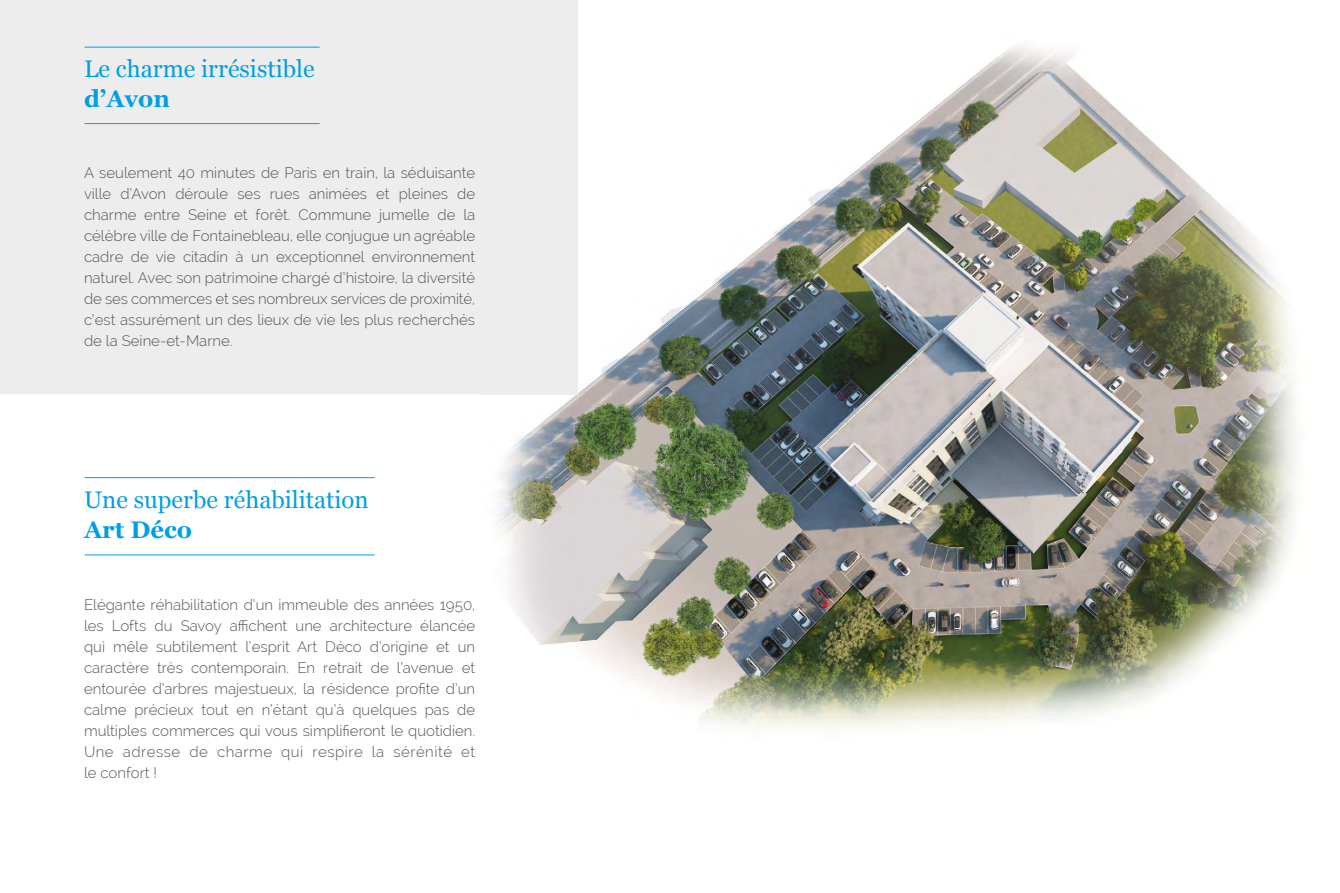
<style>
.page{position:relative;width:1340px;height:893px;background:#fff}
.page>*{position:absolute;margin:0;border:0;box-sizing:border-box;transform-origin:0 0}
.t1{font:24px "Georgia";color:#009fe3}
.t2{font:700 24px "Georgia";color:#009fe3}
.t3{font:300 15px/21px "Raleway";color:#565555;text-align:justify}
</style>
<div class="page">
<img style="left:480px;top:46px;width:817px;height:684px">
<div style="left:0;top:0;width:578px;height:394px;background:#ededed"></div>
<div style="left:480px;top:25px;width:98px;height:369px;background:#ededed"></div>
<hr style="left:85px;top:123px;width:235px;height:1px;background:#009fe3">
<hr style="left:85px;top:47px;width:235px;height:1px;background:#009fe3">
<hr style="left:85px;top:555px;width:289px;height:1px;background:#009fe3">
<hr style="left:85px;top:477px;width:289px;height:1px;background:#009fe3">
<h1 class="t1" style="left:84px;top:52px;width:232px">Le charme irrésistible</h1>
<h1 class="t2" style="left:84px;top:81px;width:87px">d’Avon</h1>
<p class="t3" style="left:84px;top:162px;width:393px">A seulement 40 minutes de Paris en train, la séduisante ville d’Avon déroule ses rues animées et pleines de charme entre Seine et forêt. Commune jumelle de la célèbre ville de Fontainebleau, elle conjugue un agréable cadre de vie citadin à un exceptionnel environnement naturel. Avec son patrimoine chargé d’histoire, la diversité de ses commerces et ses nombreux services de proximité, c’est assurément un des lieux de vie les plus recherchés de la Seine-et-Marne.</p>
<h1 class="t1" style="left:84px;top:482px;width:286px">Une superbe réhabilitation</h1>
<h1 class="t2" style="left:84px;top:511px;width:110px">Art Déco</h1>
<p class="t3" style="left:84px;top:594px;width:393px">Elégante réhabilitation d’un immeuble des années 1950, les Lofts du Savoy affichent une architecture élancée qui mêle subtilement l’esprit Art Déco d’origine et un caractère très contemporain. En retrait de l’avenue et entourée d’arbres majestueux, la résidence profite d’un calme précieux tout en n’étant qu’à quelques pas de multiples commerces qui vous simplifieront le quotidien.<br>Une adresse de charme qui respire la sérénité et le confort !</p>
</div>
